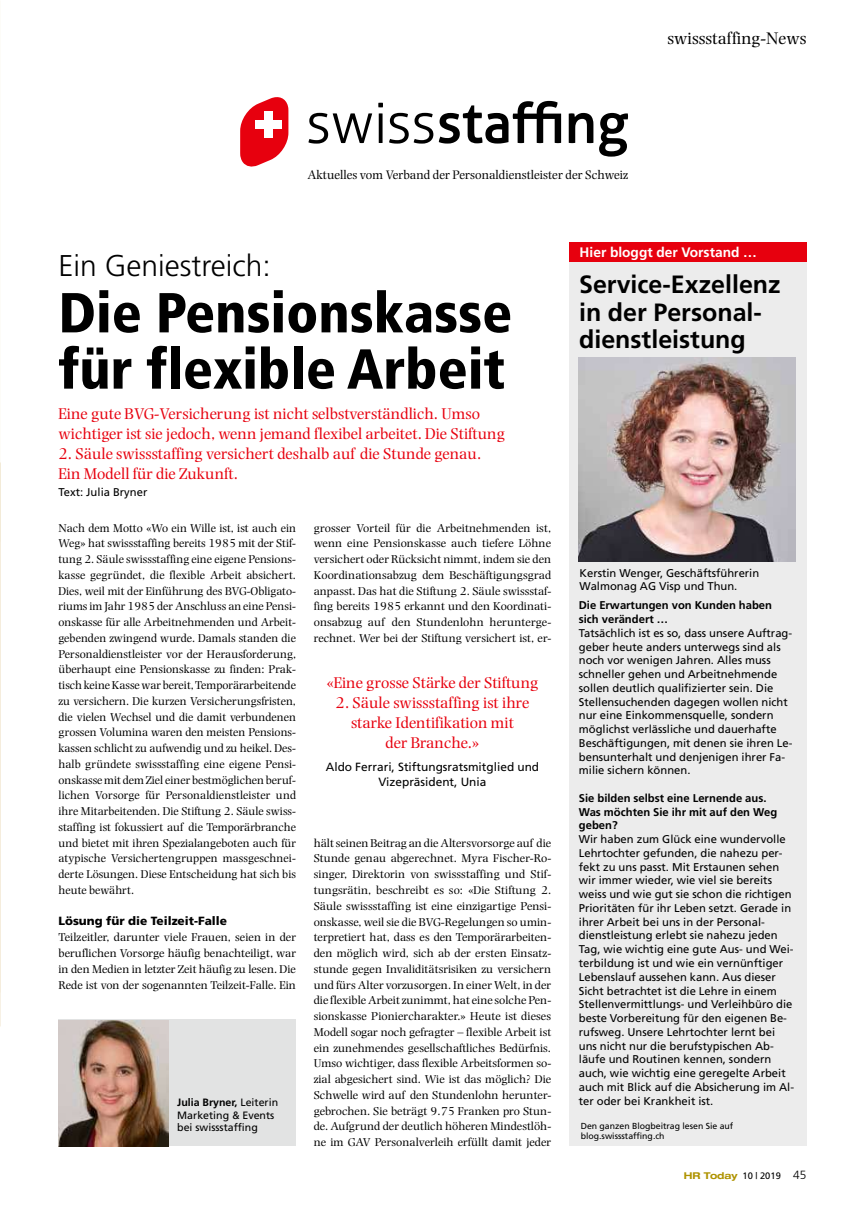
<style>
.page{position:relative;width:865px;height:1205px;background:#fff}
.page>*{position:absolute;margin:0;border:0;box-sizing:border-box;transform-origin:0 0}
.t1{font:900 condensed 56.25px/56.2px "Frutiger";color:#000}
.t2{font:300 30px "Frutiger";color:#000}
.t3{font:700 25px/27.5px "Frutiger";color:#000}
.t4{font:17.5px "Photina";color:#000}
.t5{font:16.25px/20px "Photina";color:#e7000e}
.t6{font:700 13.75px "Frutiger";color:#fff}
.t7{font:12.88px "Photina";color:#000}
.t8{font:11.88px/15.8px "Photina";color:#000;text-align:justify}
.t9{font:11.88px/15.6px "Frutiger";color:#000;text-align:center}
.t10{font:900 11.88px "Frutiger";color:#000}
.t11{font:11.25px/13.8px "Frutiger";color:#000}
.t12{font:700 11.25px/13.8px "Frutiger";color:#000}
.t13{font:10.62px/12.5px "Frutiger";color:#000}
.t14{font:700 expanded 9.38px "Helvetica Neue LT";color:#af9300}
.t15{font:8.75px/10px "Frutiger";color:#000}
.s1{font-weight:700}
.s2{font-family:"Frutiger";font-weight:400;font-stretch:normal;color:#000}
.s3{font-family:"Frutiger";font-weight:300;font-stretch:normal;font-size:11.88px;color:#000}
</style>
<div class="page">
<svg style="left:308px;top:113px;width:64px;height:31px"></svg>
<svg style="left:379px;top:113px;width:3px;height:30px"></svg>
<svg style="left:389px;top:113px;width:44px;height:31px"></svg>
<svg style="left:240px;top:97px;width:48px;height:70px"></svg>
<div style="left:255px;top:121px;width:27px;height:8px;background:#fff"></div>
<div style="left:265px;top:111px;width:8px;height:27px;background:#fff"></div>
<svg style="left:378px;top:103px;width:5px;height:4px"></svg>
<svg style="left:439px;top:101px;width:122px;height:43px"></svg>
<svg style="left:568px;top:113px;width:25px;height:30px"></svg>
<svg style="left:599px;top:113px;width:29px;height:44px"></svg>
<div style="left:569px;top:262px;width:237px;height:884px;background:#ececec"></div>
<div style="left:569px;top:242px;width:237px;height:20px;background:#e7000e"></div>
<img style="left:579px;top:357px;width:216px;height:204px">
<div style="left:58px;top:1020px;width:238px;height:126px;background:#e2e3e3"></div>
<img style="left:58px;top:1020px;width:110px;height:126px">
<svg style="left:0;top:462px;width:1px;height:364px"></svg>
<h3 class="t4" style="left:667px;top:28px;width:141px">swissstaffing-News</h3>
<p class="t7" style="left:307px;top:167px;width:322px">Aktuelles vom Verband der Personaldienstleister der Schweiz</p>
<h2 class="t2" style="left:58px;top:249px;width:214px">Ein Geniestreich:</h2>
<h1 class="t1" style="left:58px;top:285px;width:455px">Die Pensionskasse für flexible Arbeit</h1>
<h3 class="t5" style="left:58px;top:403px;width:448px">Eine gute BVG-Versicherung ist nicht selbstverständlich. Umso wichtiger ist sie jedoch, wenn jemand flexibel arbeitet. Die Stiftung</h3>
<h3 class="t5" style="left:58px;top:443px;width:424px">2. Säule swissstaffing versichert deshalb auf die Stunde genau.<br>Ein Modell für die Zukunft.</h3>
<p class="t11" style="left:58px;top:485px;width:90px">Text: Julia Bryner</p>
<p class="t8" style="left:58px;top:520px;width:239px">Nach dem Motto «Wo ein Wille ist, ist auch ein Weg» hat swissstaffing bereits 1985 mit der Stif&shy;tung 2. Säule swissstaffing eine eigene Pensions&shy;kasse gegründet, die flexible Arbeit absichert.<br>Dies, weil mit der Einführung des BVG-Obligato&shy;riums im Jahr 1985 der Anschluss an eine Pensi&shy;onskasse für alle Arbeitnehmenden und Arbeit&shy;gebenden zwingend wurde. Damals standen die Personaldienstleister vor der Herausforderung, überhaupt eine Pensionskasse zu finden: Prak&shy;tisch keine Kasse war bereit, Temporärarbeitende zu versichern. Die kurzen Versicherungsfristen, die vielen Wechsel und die damit verbundenen grossen Volumina waren den meisten Pensions&shy;kassen schlicht zu aufwendig und zu heikel. Des&shy;halb gründete swissstaffing eine eigene Pensi&shy;onskasse mit dem Ziel einer bestmöglichen beruf&shy;lichen Vorsorge für Personaldienstleister und ihre Mitarbeitenden. Die Stiftung 2. Säule swiss&shy;staffing ist fokussiert auf die Temporärbranche und bietet mit ihren Spezialangeboten auch für atypische Versichertengruppen massgeschnei&shy;derte Lösungen. Diese Entscheidung hat sich bis heute bewährt.</p>
<p class="t10" style="left:58px;top:914px;width:170px">Lösung für die Teilzeit-Falle</p>
<p class="t8" style="left:58px;top:929px;width:239px">Teilzeitler, darunter viele Frauen, seien in der beruflichen Vorsorge häufig benachteiligt, war in den Medien in letzter Zeit häufig zu lesen. Die Rede ist von der sogenannten Teilzeit-Falle. Ein</p>
<p class="t13" style="left:177px;top:1096px;width:102px"><span class="s1">Julia Bryner,</span> Leiterin<br>Marketing &amp; Events bei swissstaffing</p>
<p class="t8" style="left:314px;top:520px;width:239px">grosser Vorteil für die Arbeitnehmenden ist, wenn eine Pensionskasse auch tiefere Löhne versichert oder Rücksicht nimmt, indem sie den Koordinationsabzug dem Beschäftigungsgrad anpasst. Das hat die Stiftung 2. Säule swissstaf&shy;fing bereits 1985 erkannt und den Koordinati&shy;onsabzug auf den Stundenlohn herunterge&shy;rechnet. Wer bei der Stiftung versichert ist, er-</p>
<h3 class="t5" style="left:326px;top:673px;width:213px">«Eine grosse Stärke der Stiftung</h3>
<h3 class="t5" style="left:335px;top:693px;width:195px;text-align:center">2. Säule swissstaffing ist ihre starke Identifikation mit<br>der Branche.»</h3>
<p class="t9" style="left:326px;top:759px;width:215px">Aldo Ferrari, Stiftungsratsmitglied und<br>Vizepräsident, Unia</p>
<p class="t8" style="left:314px;top:835px;width:239px">hält seinen Beitrag an die Altersvorsorge auf die Stunde genau abgerechnet. Myra Fischer-Ro&shy;singer, Direktorin von swissstaffing und Stif&shy;tungsrätin, beschreibt es so: «Die Stiftung 2.<br>Säule swissstaffing ist eine einzigartige Pensi&shy;onskasse, weil sie die BVG-Regelungen so umin&shy;terpretiert hat, dass es den Temporärarbeiten&shy;den möglich wird, sich ab der ersten Einsatz&shy;stunde gegen Invaliditätsrisiken zu versichern und fürs Alter vorzusorgen. In einer Welt, in der die flexible Arbeit zunimmt, hat eine solche Pen&shy;sionskasse Pioniercharakter.» Heute ist dieses Modell sogar noch gefragter – flexible Arbeit ist ein zunehmendes gesellschaftliches Bedürfnis.<br>Umso wichtiger, dass flexible Arbeitsformen so&shy;zial abgesichert sind. Wie ist das möglich? Die Schwelle wird auf den Stundenlohn herunter&shy;gebrochen. Sie beträgt 9.75 Franken pro Stun&shy;de. Aufgrund der deutlich höheren Mindestlöh&shy;ne im GAV Personalverleih erfüllt damit jeder</p>
<p class="t6" style="left:579px;top:244px;width:179px">Hier bloggt der Vorstand …</p>
<h3 class="t3" style="left:579px;top:270px;width:203px">Service-Exzellenz in der Personal&shy;dienstleistung</h3>
<p class="t11" style="left:579px;top:566px;width:181px">Kerstin Wenger, Geschäftsführerin<br>Walmonag AG Visp und Thun.</p>
<p class="t12" style="left:579px;top:598px;width:195px">Die Erwartungen von Kunden haben sich verändert …</p>
<p class="t11" style="left:579px;top:626px;width:215px">Tatsächlich ist es so, dass unsere Auftrag&shy;geber heute anders unterwegs sind als noch vor wenigen Jahren. Alles muss schneller gehen und Arbeitnehmende sollen deutlich qualifizierter sein. Die Stellensuchenden dagegen wollen nicht nur eine Einkommensquelle, sondern möglichst verlässliche und dauerhafte Beschäftigungen, mit denen sie ihren Le&shy;bensunterhalt und denjenigen ihrer Fa&shy;milie sichern können.</p>
<p class="t12" style="left:579px;top:791px;width:200px">Sie bilden selbst eine Lernende aus.<br>Was möchten Sie ihr mit auf den Weg geben?</p>
<p class="t11" style="left:579px;top:832px;width:217px">Wir haben zum Glück eine wundervolle Lehrtochter gefunden, die nahezu per&shy;fekt zu uns passt. Mit Erstaunen sehen wir immer wieder, wie viel sie bereits weiss und wie gut sie schon die richtigen Prioritäten für ihr Leben setzt. Gerade in ihrer Arbeit bei uns in der Personal&shy;dienstleistung erlebt sie nahezu jeden Tag, wie wichtig eine gute Aus- und Wei&shy;terbildung ist und wie ein vernünftiger Lebenslauf aussehen kann. Aus dieser Sicht betrachtet ist die Lehre in einem Stellenvermittlungs- und Verleihbüro die beste Vorbereitung für den eigenen Be&shy;rufsweg. Unsere Lehrtochter lernt bei uns nicht nur die berufstypischen Ab&shy;läufe und Routinen kennen, sondern auch, wie wichtig eine geregelte Arbeit auch mit Blick auf die Absicherung im Al&shy;ter oder bei Krankheit ist.</p>
<p class="t15" style="left:580px;top:1120px;width:154px">Den ganzen Blogbeitrag lesen Sie auf blog.swissstaffing.ch</p>
<p class="t14" style="left:684px;top:1169px;width:124px">HR Today <span class="s2">10 | 2019</span> <span class="s3">45</span></p>
</div>
